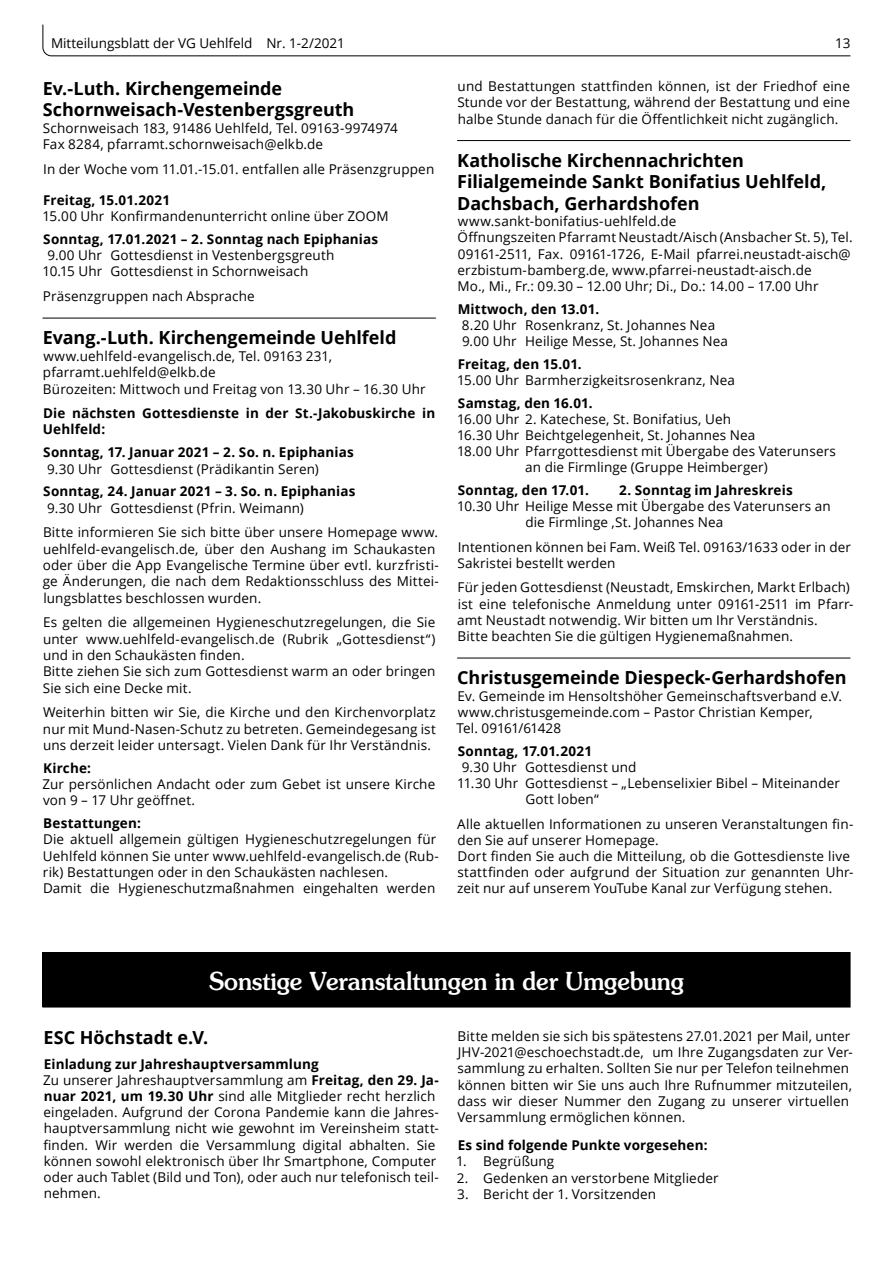
<style>
.page{position:relative;width:893px;height:1263px;background:#fff}
.page>*{position:absolute;margin:0;border:0;box-sizing:border-box;transform-origin:0 0}
.t1{font:500 24.75px "Souvenir";color:#fff;scale:.95 1}
.t2{font:700 18px/21.6px "Open Sans";letter-spacing:-.005em;color:#000}
.t3{font:13.5px/16.2px "Open Sans";letter-spacing:.01em;color:#000}
.t4{font:700 13.5px/16.4px "Open Sans";letter-spacing:.01em;color:#000}
.s1{font-weight:700}
</style>
<div class="page">
<svg style="left:42px;top:24px;width:809px;height:33px"></svg>
<hr style="left:43px;top:318px;width:393px;height:1px;background:#000">
<hr style="left:457px;top:140px;width:393px;height:1px;background:#000">
<hr style="left:457px;top:658px;width:393px;height:1px;background:#000">
<div style="left:43px;top:952px;width:807px;height:55px;background:#000"></div>
<p class="t3" style="left:51px;top:34px;width:295px">Mitteilungsblatt der VG Uehlfeld Nr. 1-2/2021</p>
<p class="t3" style="left:835px;top:34px;width:17px">13</p>
<h2 class="t2" style="left:43px;top:77px;width:313px">Ev.-Luth. Kirchengemeinde<br>Schornweisach-Vestenbergsgreuth</h2>
<p class="t3" style="left:43px;top:119px;width:357px">Schornweisach 183, 91486 Uehlfeld, Tel. 09163-9974974<br>Fax 8284, pfarramt.schornweisach@elkb.de</p>
<p class="t3" style="left:43px;top:160px;width:393px">In der Woche vom 11.01.-15.01. entfallen alle Präsenzgruppen</p>
<p class="t4" style="left:43px;top:191px;width:129px">Freitag, 15.01.2021</p>
<p class="t3" style="left:43px;top:208px;width:348px">15.00 Uhr Konfirmandenunterricht online über ZOOM</p>
<p class="t4" style="left:43px;top:230px;width:336px">Sonntag, 17.01.2021 – 2. Sonntag nach Epiphanias</p>
<p class="t3" style="left:43px;top:247px;width:293px;text-indent:5px">9.00 Uhr Gottesdienst in Vestenbergsgreuth<br>10.15 Uhr Gottesdienst in Schornweisach</p>
<p class="t3" style="left:43px;top:288px;width:213px">Präsenzgruppen nach Absprache</p>
<h2 class="t2" style="left:43px;top:327px;width:355px">Evang.-Luth. Kirchengemeinde Uehlfeld</h2>
<p class="t3" style="left:43px;top:347px;width:384px">www.uehlfeld-evangelisch.de, Tel. 09163 231, pfarramt.uehlfeld@elkb.de<br>Bürozeiten: Mittwoch und Freitag von 13.30 Uhr – 16.30 Uhr</p>
<p class="t4" style="left:43px;top:405px;width:394px">Die nächsten Gottesdienste in der St.-Jakobuskirche in<br>Uehlfeld:</p>
<p class="t4" style="left:43px;top:444px;width:312px">Sonntag, 17. Januar 2021 – 2. So. n. Epiphanias</p>
<p class="t3" style="left:47px;top:460px;width:273px">9.30 Uhr Gottesdienst (Prädikantin Seren)</p>
<p class="t4" style="left:43px;top:483px;width:314px">Sonntag, 24. Januar 2021 – 3. So. n. Epiphanias</p>
<p class="t3" style="left:43px;top:495px;width:396px;line-height:24.6px;text-indent:4px">9.30 Uhr Gottesdienst (Pfrin. Weimann)<br>Bitte informieren Sie sich bitte über unsere Homepage www.</p>
<p class="t3" style="left:43px;top:540px;width:398px">uehlfeld-evangelisch.de, über den Aushang im Schaukasten oder über die App Evangelische Termine über evtl. kurzfristi&shy;ge Änderungen, die nach dem Redaktionsschluss des Mittei&shy;lungsblattes beschlossen wurden.</p>
<p class="t3" style="left:43px;top:614px;width:394px">Es gelten die allgemeinen Hygieneschutzregelungen, die Sie unter www.uehlfeld-evangelisch.de (Rubrik „Gottesdienst“) und in den Schaukästen finden.<br>Bitte ziehen Sie sich zum Gottesdienst warm an oder bringen Sie sich eine Decke mit.</p>
<p class="t3" style="left:43px;top:704px;width:394px;text-align:justify">Weiterhin bitten wir Sie, die Kirche und den Kirchenvorplatz nur mit Mund-Nasen-Schutz zu betreten. Gemeindegesang ist uns derzeit leider untersagt. Vielen Dank für Ihr Verständnis.</p>
<p class="t4" style="left:43px;top:759px;width:49px">Kirche:</p>
<p class="t3" style="left:42px;top:775px;width:394px">Zur persönlichen Andacht oder zum Gebet ist unsere Kirche von 9 – 17 Uhr geöffnet.</p>
<p class="t4" style="left:43px;top:815px;width:99px">Bestattungen:</p>
<p class="t3" style="left:43px;top:831px;width:397px">Die aktuell allgemein gültigen Hygieneschutzregelungen für Uehlfeld können Sie unter www.uehlfeld-evangelisch.de (Rub&shy;rik) Bestattungen oder in den Schaukästen nachlesen.<br>Damit die Hygieneschutzmaßnahmen eingehalten werden</p>
<p class="t3" style="left:457px;top:78px;width:394px;text-align:justify">und Bestattungen stattfinden können, ist der Friedhof eine Stunde vor der Bestattung, während der Bestattung und eine halbe Stunde danach für die Öffentlichkeit nicht zugänglich.</p>
<h2 class="t2" style="left:457px;top:149px;width:371px">Katholische Kirchennachrichten<br>Filialgemeinde Sankt Bonifatius Uehlfeld,<br>Dachsbach, Gerhardshofen</h2>
<p class="t3" style="left:457px;top:213px;width:397px">www.sankt-bonifatius-uehlfeld.de<br>Öffnungszeiten Pfarramt Neustadt/Aisch (Ansbacher St. 5), Tel.<br>09161-2511, Fax. 09161-1726, E-Mail pfarrei.neustadt-aisch@ erzbistum-bamberg.de, www.pfarrei-neustadt-aisch.de<br>Mo., Mi., Fr.: 09.30 – 12.00 Uhr; Di., Do.: 14.00 – 17.00 Uhr</p>
<p class="t4" style="left:458px;top:300px;width:143px">Mittwoch, den 13.01.</p>
<p class="t3" style="left:462px;top:317px;width:268px">8.20 Uhr Rosenkranz, St. Johannes Nea<br>9.00 Uhr Heilige Messe, St. Johannes Nea</p>
<p class="t4" style="left:458px;top:355px;width:126px">Freitag, den 15.01.</p>
<p class="t3" style="left:457px;top:372px;width:279px">15.00 Uhr Barmherzigkeitsrosenkranz, Nea</p>
<p class="t4" style="left:458px;top:394px;width:136px">Samstag, den 16.01.</p>
<p class="t3" style="left:457px;top:410px;width:275px">16.00 Uhr 2. Katechese, St. Bonifatius, Ueh</p>
<p class="t3" style="left:457px;top:427px;width:300px">16.30 Uhr Beichtgelegenheit, St. Johannes Nea</p>
<p class="t3" style="left:457px;top:443px;width:380px">18.00 Uhr Pfarrgottesdienst mit Übergabe des Vaterunsers</p>
<p class="t3" style="left:525px;top:459px;width:244px">an die Firmlinge (Gruppe Heimberger)</p>
<p class="t4" style="left:458px;top:482px;width:133px">Sonntag, den 17.01.</p>
<p class="t4" style="left:619px;top:482px;width:175px">2. Sonntag im Jahreskreis</p>
<p class="t3" style="left:525px;top:498px;width:307px;text-indent:-68px">10.30 Uhr Heilige Messe mit Übergabe des Vaterunsers an die Firmlinge ,St. Johannes Nea</p>
<p class="t3" style="left:457px;top:538px;width:395px">Intentionen können bei Fam. Weiß Tel. 09163/1633 oder in der<br>Sakristei bestellt werden</p>
<p class="t3" style="left:457px;top:579px;width:398px">Für jeden Gottesdienst (Neustadt, Emskirchen, Markt Erlbach) ist eine telefonische Anmeldung unter 09161-2511 im Pfarr&shy;amt Neustadt notwendig. Wir bitten um Ihr Verständnis.<br>Bitte beachten Sie die gültigen Hygienemaßnahmen.</p>
<h2 class="t2" style="left:457px;top:666px;width:391px">Christusgemeinde Diespeck-Gerhardshofen</h2>
<p class="t3" style="left:456px;top:687px;width:387px">Ev. Gemeinde im Hensoltshöher Gemeinschaftsverband e.V. www.christusgemeinde.com – Pastor Christian Kemper,<br>Tel. 09161/61428</p>
<p class="t4" style="left:458px;top:742px;width:136px">Sonntag, 17.01.2021</p>
<p class="t3" style="left:462px;top:758px;width:176px">9.30 Uhr Gottesdienst und</p>
<p class="t3" style="left:457px;top:775px;width:384px">11.30 Uhr Gottesdienst – „Lebenselixier Bibel – Miteinander</p>
<p class="t3" style="left:525px;top:791px;width:75px">Gott loben“</p>
<p class="t3" style="left:457px;top:815px;width:398px">Alle aktuellen Informationen zu unseren Veranstaltungen fin&shy;den Sie auf unserer Homepage.<br>Dort finden Sie auch die Mitteilung, ob die Gottesdienste live stattfinden oder aufgrund der Situation zur genannten Uhr&shy;zeit nur auf unserem YouTube Kanal zur Verfügung stehen.</p>
<h1 class="t1" style="left:209px;top:966px;width:501px">Sonstige Veranstaltungen in der Umgebung</h1>
<h2 class="t2" style="left:43px;top:1026px;width:166px">ESC Höchstadt e.V.</h2>
<p class="t3" style="left:43px;top:1055px;width:397px"><span class="s1">Einladung zur Jahreshauptversammlung<br></span>Zu unserer Jahreshauptversammlung am <span class="s1">Freitag, den 29. Ja&shy;nuar 2021, um 19.30 Uhr</span> sind alle Mitglieder recht herzlich eingeladen. Aufgrund der Corona Pandemie kann die Jahres&shy;hauptversammlung nicht wie gewohnt im Vereinsheim statt&shy;finden. Wir werden die Versammlung digital abhalten. Sie können sowohl elektronisch über Ihr Smartphone, Computer oder auch Tablet (Bild und Ton), oder auch nur telefonisch teil&shy;nehmen.</p>
<p class="t3" style="left:457px;top:1027px;width:397px">Bitte melden sie sich bis spätestens 27.01.2021 per Mail, unter JHV-2021@eschoechstadt.de, um Ihre Zugangsdaten zur Ver&shy;sammlung zu erhalten. Sollten Sie nur per Telefon teilnehmen können bitten wir Sie uns auch Ihre Rufnummer mitzuteilen, dass wir dieser Nummer den Zugang zu unserer virtuellen Versammlung ermöglichen können.</p>
<p class="t4" style="left:458px;top:1137px;width:251px">Es sind folgende Punkte vorgesehen:</p>
<p class="t3" style="left:456px;top:1153px;width:100px">1. Begrüßung</p>
<p class="t3" style="left:457px;top:1169px;width:263px">2. Gedenken an verstorbene Mitglieder</p>
<p class="t3" style="left:457px;top:1185px;width:200px">3. Bericht der 1. Vorsitzenden</p>
</div>
